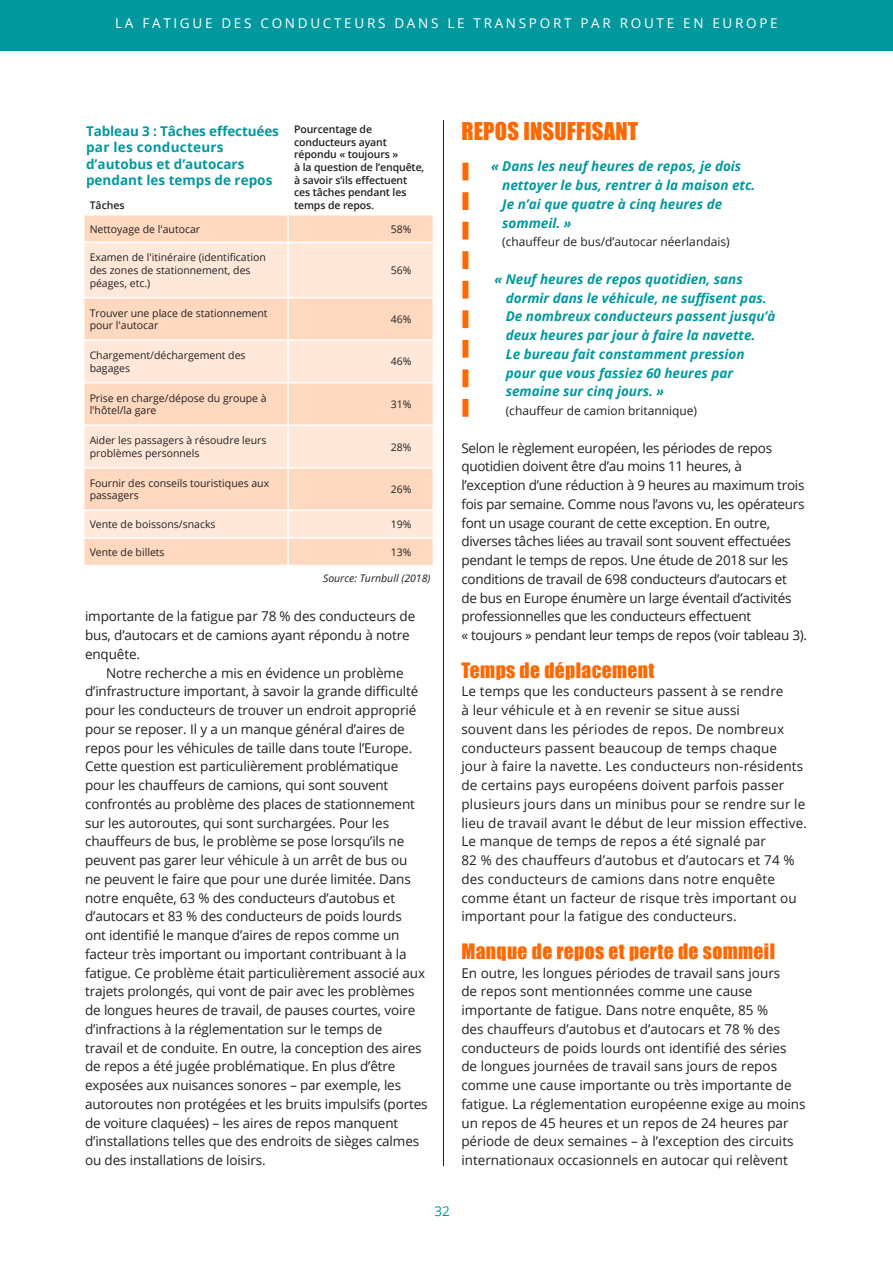
<style>
.page{position:relative;width:893px;height:1263px;background:#fff}
.page>*{position:absolute;margin:0;border:0;box-sizing:border-box;transform-origin:0 0}
._6_B-head{font:22.5px "Impact";letter-spacing:.01em;color:#fd6803}
._7_C-head{font:19.5px "Impact";letter-spacing:.02em;color:#fd6803}
._0_normal{font:13.5px/18.8px "Open Sans";letter-spacing:-.01em;color:#231f20}
._1_fullout{font:13.5px/18.8px "Open Sans";color:#231f20}
._1_fullout-2{font:13.5px/18.8px "Open Sans";letter-spacing:-.02em;color:#231f20}
._4_DriverQuote{font:italic 700 13.5px/18.8px "Open Sans";color:#03989e}
.SC3_TableHead{font:700 13.5px/16.5px "Open Sans";color:#03989e}
.Runninghead{font:13.5px "Open Sans";letter-spacing:.2em;color:#fff}
.t1{font:13.5px "Open Sans";color:#03989e}
._4_DriverQuote-2{font:12px "Open Sans";color:#231f20}
.t2{font:10.5px/12.6px "Open Sans";color:#231f20}
.t3{font:600 10.5px/12.6px "Open Sans";letter-spacing:-.01em;color:#231f20}
.t4{font:italic 10.5px "Open Sans";color:#231f20}
</style>
<div class="page">
<div style="left:0;top:0;width:893px;height:51px;background:#03989e"></div>
<hr style="left:443px;top:120px;width:1px;height:1046px;background:#231f20">
<div style="left:84px;top:215px;width:349px;height:350px;background:#fed9c0"></div>
<svg style="left:84px;top:243px;width:349px;height:294px;fill:#ffe8d9"></svg>
<hr style="left:287px;top:215px;width:2px;height:27px;background:#fff">
<hr style="left:83px;top:242px;width:205px;height:1px;background:#fff">
<hr style="left:288px;top:242px;width:145px;height:1px;background:#fff">
<hr style="left:287px;top:243px;width:2px;height:54px;background:#fff">
<hr style="left:83px;top:297px;width:205px;height:1px;background:#fff">
<hr style="left:288px;top:297px;width:145px;height:1px;background:#fff">
<hr style="left:287px;top:298px;width:2px;height:41px;background:#fff">
<hr style="left:83px;top:339px;width:205px;height:2px;background:#fff">
<hr style="left:288px;top:339px;width:145px;height:2px;background:#fff">
<hr style="left:287px;top:341px;width:2px;height:41px;background:#fff">
<hr style="left:83px;top:382px;width:205px;height:1px;background:#fff">
<hr style="left:288px;top:382px;width:145px;height:1px;background:#fff">
<hr style="left:287px;top:383px;width:2px;height:41px;background:#fff">
<hr style="left:83px;top:424px;width:205px;height:2px;background:#fff">
<hr style="left:288px;top:424px;width:145px;height:2px;background:#fff">
<hr style="left:287px;top:426px;width:2px;height:41px;background:#fff">
<hr style="left:83px;top:467px;width:205px;height:1px;background:#fff">
<hr style="left:288px;top:467px;width:145px;height:1px;background:#fff">
<hr style="left:287px;top:468px;width:2px;height:41px;background:#fff">
<hr style="left:83px;top:509px;width:205px;height:2px;background:#fff">
<hr style="left:288px;top:509px;width:145px;height:2px;background:#fff">
<hr style="left:287px;top:511px;width:2px;height:26px;background:#fff">
<hr style="left:83px;top:537px;width:205px;height:2px;background:#fff">
<hr style="left:288px;top:537px;width:145px;height:2px;background:#fff">
<hr style="left:287px;top:539px;width:2px;height:26px;background:#fff">
<svg style="left:462px;top:163px;width:6px;height:254px"></svg>
<p class="Runninghead" style="left:115px;top:14px;width:664px">LA FATIGUE DES CONDUCTEURS DANS LE TRANSPORT PAR ROUTE EN EUROPE</p>
<p class="SC3_TableHead" style="left:86px;top:122px;width:194px">Tableau 3 : Tâches effectuées par les conducteurs d’autobus et d’autocars pendant les temps de repos</p>
<p class="t3" style="left:90px;top:198px;width:37px">Tâches</p>
<p class="t3" style="left:294px;top:123px;width:132px">Pourcentage de conducteurs ayant répondu « toujours »<br>à la question de l’enquête, à savoir s’ils effectuent ces tâches pendant les temps de repos.</p>
<p class="t2" style="left:90px;top:222px;width:112px">Nettoyage de l'autocar</p>
<p class="t2" style="left:391px;top:222px;width:22px">58%</p>
<p class="t2" style="left:90px;top:251px;width:178px">Examen de l'itinéraire (identification des zones de stationnement, des péages, etc.)</p>
<p class="t2" style="left:391px;top:264px;width:22px">56%</p>
<p class="t2" style="left:90px;top:306px;width:180px">Trouver une place de stationnement pour l'autocar</p>
<p class="t2" style="left:391px;top:313px;width:22px">46%</p>
<p class="t2" style="left:90px;top:349px;width:157px">Chargement/déchargement des bagages</p>
<p class="t2" style="left:391px;top:355px;width:22px">46%</p>
<p class="t2" style="left:90px;top:391px;width:179px">Prise en charge/dépose du groupe à l'hôtel/la gare</p>
<p class="t2" style="left:391px;top:398px;width:22px">31%</p>
<p class="t2" style="left:90px;top:434px;width:178px">Aider les passagers à résoudre leurs problèmes personnels</p>
<p class="t2" style="left:391px;top:440px;width:22px">28%</p>
<p class="t2" style="left:90px;top:476px;width:181px">Fournir des conseils touristiques aux passagers</p>
<p class="t2" style="left:391px;top:483px;width:22px">26%</p>
<p class="t2" style="left:90px;top:518px;width:127px">Vente de boissons/snacks</p>
<p class="t2" style="left:391px;top:518px;width:22px">19%</p>
<p class="t2" style="left:90px;top:545px;width:76px">Vente de billets</p>
<p class="t2" style="left:391px;top:545px;width:22px">13%</p>
<p class="t4" style="left:323px;top:571px;width:109px">Source: Turnbull (2018)</p>
<p class="_0_normal" style="left:85px;top:607px;width:332px">importante de la fatigue par 78 % des conducteurs de bus, d’autocars et de camions ayant répondu à notre enquête.</p>
<p class="_0_normal" style="left:85px;top:663px;width:344px;text-indent:21px">Notre recherche a mis en évidence un problème d’infrastructure important, à savoir la grande difficulté pour les conducteurs de trouver un endroit approprié pour se reposer. Il y a un manque général d’aires de repos pour les véhicules de taille dans toute l’Europe.<br>Cette question est particulièrement problématique pour les chauffeurs de camions, qui sont souvent confrontés au problème des places de stationnement sur les autoroutes, qui sont surchargées. Pour les chauffeurs de bus, le problème se pose lorsqu’ils ne peuvent pas garer leur véhicule à un arrêt de bus ou<br>ne peuvent le faire que pour une durée limitée. Dans notre enquête, 63 % des conducteurs d’autobus et d’autocars et 83 % des conducteurs de poids lourds<br>ont identifié le manque d’aires de repos comme un facteur très important ou important contribuant à la fatigue. Ce problème était particulièrement associé aux trajets prolongés, qui vont de pair avec les problèmes de longues heures de travail, de pauses courtes, voire d’infractions à la réglementation sur le temps de<br>travail et de conduite. En outre, la conception des aires de repos a été jugée problématique. En plus d’être exposées aux nuisances sonores – par exemple, les autoroutes non protégées et les bruits impulsifs (portes de voiture claquées) – les aires de repos manquent d’installations telles que des endroits de sièges calmes ou des installations de loisirs.</p>
<p class="_6_B-head" style="left:461px;top:113px;width:178px">REPOS INSUFFISANT</p>
<p class="_4_DriverQuote" style="left:502px;top:157px;width:255px;text-indent:-11px">« Dans les neuf heures de repos, je dois nettoyer le bus, rentrer à la maison etc.<br>Je n’ai que quatre à cinq heures de sommeil. »</p>
<p class="_4_DriverQuote-2" style="left:502px;top:234px;width:229px">(chauffeur de bus/d’autocar néerlandais)</p>
<p class="_4_DriverQuote" style="left:506px;top:269px;width:271px;text-indent:-11px">« Neuf heures de repos quotidien, sans dormir dans le véhicule, ne suffisent pas.<br>De nombreux conducteurs passent jusqu’à deux heures par jour à faire la navette.<br>Le bureau fait constamment pression pour que vous fassiez 60 heures par semaine sur cinq jours. »</p>
<p class="_4_DriverQuote-2" style="left:506px;top:402px;width:193px">(chauffeur de camion britannique)</p>
<p class="_1_fullout-2" style="left:461px;top:438px;width:347px">Selon le règlement européen, les périodes de repos quotidien doivent être d’au moins 11 heures, à l’exception d’une réduction à 9 heures au maximum trois fois par semaine. Comme nous l’avons vu, les opérateurs font un usage courant de cette exception. En outre, diverses tâches liées au travail sont souvent effectuées pendant le temps de repos. Une étude de 2018 sur les conditions de travail de 698 conducteurs d’autocars et<br>de bus en Europe énumère un large éventail d’activités professionnelles que les conducteurs effectuent<br>« toujours » pendant leur temps de repos (voir tableau 3).</p>
<p class="_7_C-head" style="left:461px;top:655px;width:194px">Temps de déplacement</p>
<p class="_1_fullout" style="left:461px;top:682px;width:347px">Le temps que les conducteurs passent à se rendre<br>à leur véhicule et à en revenir se situe aussi<br>souvent dans les périodes de repos. De nombreux conducteurs passent beaucoup de temps chaque<br>jour à faire la navette. Les conducteurs non-résidents de certains pays européens doivent parfois passer plusieurs jours dans un minibus pour se rendre sur le lieu de travail avant le début de leur mission effective.<br>Le manque de temps de repos a été signalé par<br>82 % des chauffeurs d’autobus et d’autocars et 74 % des conducteurs de camions dans notre enquête comme étant un facteur de risque très important ou important pour la fatigue des conducteurs.</p>
<p class="_7_C-head" style="left:461px;top:936px;width:315px">Manque de repos et perte de sommeil</p>
<p class="_1_fullout" style="left:461px;top:963px;width:346px">En outre, les longues périodes de travail sans jours<br>de repos sont mentionnées comme une cause importante de fatigue. Dans notre enquête, 85 %<br>des chauffeurs d’autobus et d’autocars et 78 % des conducteurs de poids lourds ont identifié des séries de longues journées de travail sans jours de repos comme une cause importante ou très importante de fatigue. La réglementation européenne exige au moins un repos de 45 heures et un repos de 24 heures par période de deux semaines – à l’exception des circuits internationaux occasionnels en autocar qui relèvent</p>
<p class="t1" style="left:434px;top:1202px;width:17px">32</p>
</div>
